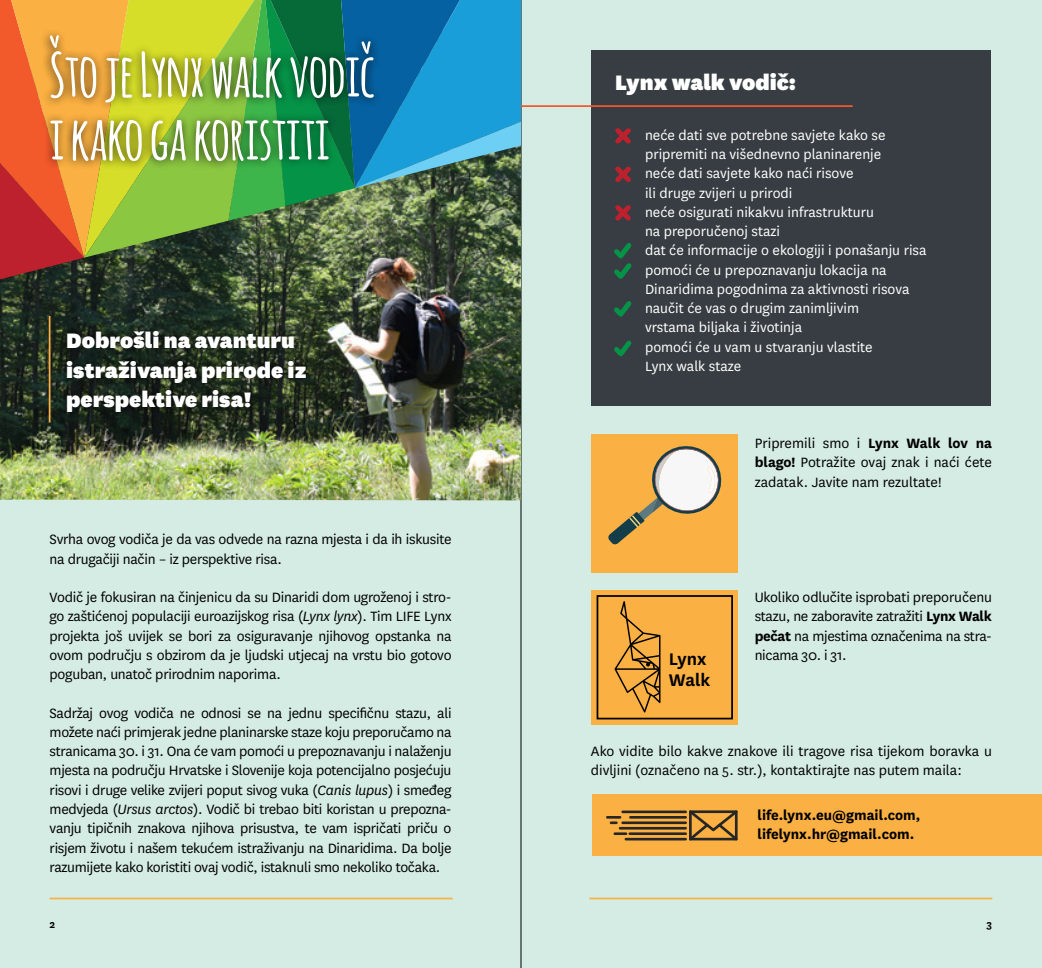
<style>
.page{position:relative;width:1042px;height:968px;background:#fff}
.page>*{position:absolute;margin:0;border:0;box-sizing:border-box;transform-origin:0 0}
.t1{font:700 59.5px/63px "Amatic";color:#fff}
.t2{font:900 24.5px/29.4px "National";color:#fff}
.t3{font:600 19.6px/21px "National";color:#000}
.t4{font:15.75px/19.2px "National";letter-spacing:-.015em;color:#000;text-align:justify}
.t5{font:15.75px/19.2px "National";color:#fff}
.t6{font:700 15.75px/18.9px "National";color:#000}
.t7{font:600 12.25px "National";color:#000}
.s1{font-style:italic}
.s2{font-weight:700}
</style>
<div class="page">
<div style="left:0;top:0;width:1042px;height:967px;background:#d5ece5"></div>
<hr style="left:50px;top:897px;width:402px;height:2px;background:#fab042">
<hr style="left:589px;top:897px;width:403px;height:2px;background:#fab042">
<hr style="left:521px;top:0;width:1px;height:967px;background:#000">
<div style="left:591px;top:434px;width:147px;height:138px;background:#fab042"></div>
<div style="left:591px;top:589px;width:147px;height:135px;background:#fab042"></div>
<img style="left:0;top:220px;width:521px;height:280px">
<div style="left:58px;top:322px;width:257px;height:99px;background:#000;opacity:.75"></div>
<svg style="left:0;top:0;width:129px;height:279px;background:#d05730"></svg>
<svg style="left:84px;top:0;width:178px;height:258px;background:#96ac37"></svg>
<svg style="left:228px;top:0;width:293px;height:220px;background:#2f8a92"></svg>
<div style="left:40px;top:28px;width:343px;height:142px;background:#000;opacity:.75"></div>
<hr style="left:49px;top:316px;width:1px;height:106px;background:#fab042">
<div style="left:591px;top:50px;width:399px;height:355px;background:#373d42"></div>
<div style="left:592px;top:794px;width:450px;height:62px;background:#fab042"></div>
<svg style="left:689px;top:810px;width:49px;height:30px"></svg>
<hr style="left:621px;top:810px;width:66px;height:3px;background:#262626">
<hr style="left:629px;top:815px;width:58px;height:3px;background:#262626">
<hr style="left:606px;top:815px;width:15px;height:3px;background:#262626">
<hr style="left:621px;top:821px;width:66px;height:3px;background:#262626">
<svg style="left:610px;top:821px;width:7px;height:3px"></svg>
<hr style="left:619px;top:826px;width:68px;height:3px;background:#262626">
<hr style="left:628px;top:832px;width:59px;height:2px;background:#262626">
<svg style="left:613px;top:832px;width:14px;height:2px"></svg>
<hr style="left:624px;top:837px;width:63px;height:3px;background:#262626">
<hr style="left:521px;top:105px;width:331px;height:2px;background:#f2592b">
<svg style="left:615px;top:128px;width:16px;height:16px"></svg>
<svg style="left:615px;top:166px;width:16px;height:16px"></svg>
<svg style="left:615px;top:205px;width:16px;height:16px"></svg>
<svg style="left:614px;top:243px;width:18px;height:36px"></svg>
<svg style="left:614px;top:301px;width:18px;height:16px"></svg>
<svg style="left:614px;top:340px;width:18px;height:17px"></svg>
<svg style="left:608px;top:446px;width:114px;height:98px"></svg>
<svg style="left:614px;top:601px;width:46px;height:111px"></svg>
<div style="left:596px;top:595px;width:137px;height:124px;border:2px solid #000"></div>
<h1 class="t1" style="left:50px;top:41px;width:327px">Što je Lynx walk vodič i kako ga koristiti</h1>
<h2 class="t2" style="left:66px;top:324px;width:242px">Dobrošli na avanturu istraživanja prirode iz perspektive risa!</h2>
<p class="t4" style="left:50px;top:529px;width:403px">Svrha ovog vodiča je da vas odvede na razna mjesta i da ih iskusite na drugačiji način – iz perspektive risa.</p>
<p class="t4" style="left:50px;top:587px;width:403px">Vodič je fokusiran na činjenicu da su Dinaridi dom ugroženoj i stro&shy;go zaštićenoj populaciji euroazijskog risa (<span class="s1">Lynx lynx</span>). Tim LIFE Lynx projekta još uvijek se bori za osiguravanje njihovog opstanka na ovom području s obzirom da je ljudski utjecaj na vrstu bio gotovo poguban, unatoč prirodnim naporima.</p>
<p class="t4" style="left:50px;top:702px;width:403px">Sadržaj ovog vodiča ne odnosi se na jednu specifičnu stazu, ali možete naći primjerak jedne planinarske staze koju preporučamo na stranicama 30. i 31. Ona će vam pomoći u prepoznavanju i nalaženju mjesta na području Hrvatske i Slovenije koja potencijalno posjećuju risovi i druge velike zvijeri poput sivog vuka (<span class="s1">Canis lupus</span>) i smeđeg medvjeda (<span class="s1">Ursus arctos</span>). Vodič bi trebao biti koristan u prepozna&shy;vanju tipičnih znakova njihova prisustva, te vam ispričati priču o risjem životu i našem tekućem istraživanju na Dinaridima. Da bolje razumijete kako koristiti ovaj vodič, istaknuli smo nekoliko točaka.</p>
<h2 class="t2" style="left:615px;top:67px;width:182px">Lynx walk vodič:</h2>
<p class="t5" style="left:645px;top:125px;width:283px">neće dati sve potrebne savjete kako se pripremiti na višednevno planinarenje<br>neće dati savjete kako naći risove<br>ili druge zvijeri u prirodi<br>neće osigurati nikakvu infrastrukturu<br>na preporučenoj stazi<br>dat će informacije o ekologiji i ponašanju risa pomoći će u prepoznavanju lokacija na Dinaridima pogodnima za aktivnosti risova naučit će vas o drugim zanimljivim<br>vrstama biljaka i životinja<br>pomoći će u vam u stvaranju vlastite<br>Lynx walk staze</p>
<p class="t3" style="left:669px;top:647px;width:43px">Lynx<br>Walk</p>
<p class="t4" style="left:755px;top:433px;width:239px">Pripremili smo i <span class="s2">Lynx Walk lov na blago!</span> Potražite ovaj znak i naći ćete zadatak. Javite nam rezultate!</p>
<p class="t4" style="left:755px;top:587px;width:239px">Ukoliko odlučite isprobati preporučenu stazu, ne zaboravite zatražiti <span class="s2">Lynx Walk pečat</span> na mjestima označenima na stra&shy;nicama 30. i 31.</p>
<p class="t4" style="left:591px;top:741px;width:402px">Ako vidite bilo kakve znakove ili tragove risa tijekom boravka u divljini (označeno na 5. str.), kontaktirajte nas putem maila:</p>
<p class="t6" style="left:757px;top:804px;width:164px">life.lynx.eu@gmail.com, lifelynx.hr@gmail.com.</p>
<p class="t7" style="left:50px;top:915px;width:7px">2</p>
<p class="t7" style="left:986px;top:915px;width:7px">3</p>
</div>
